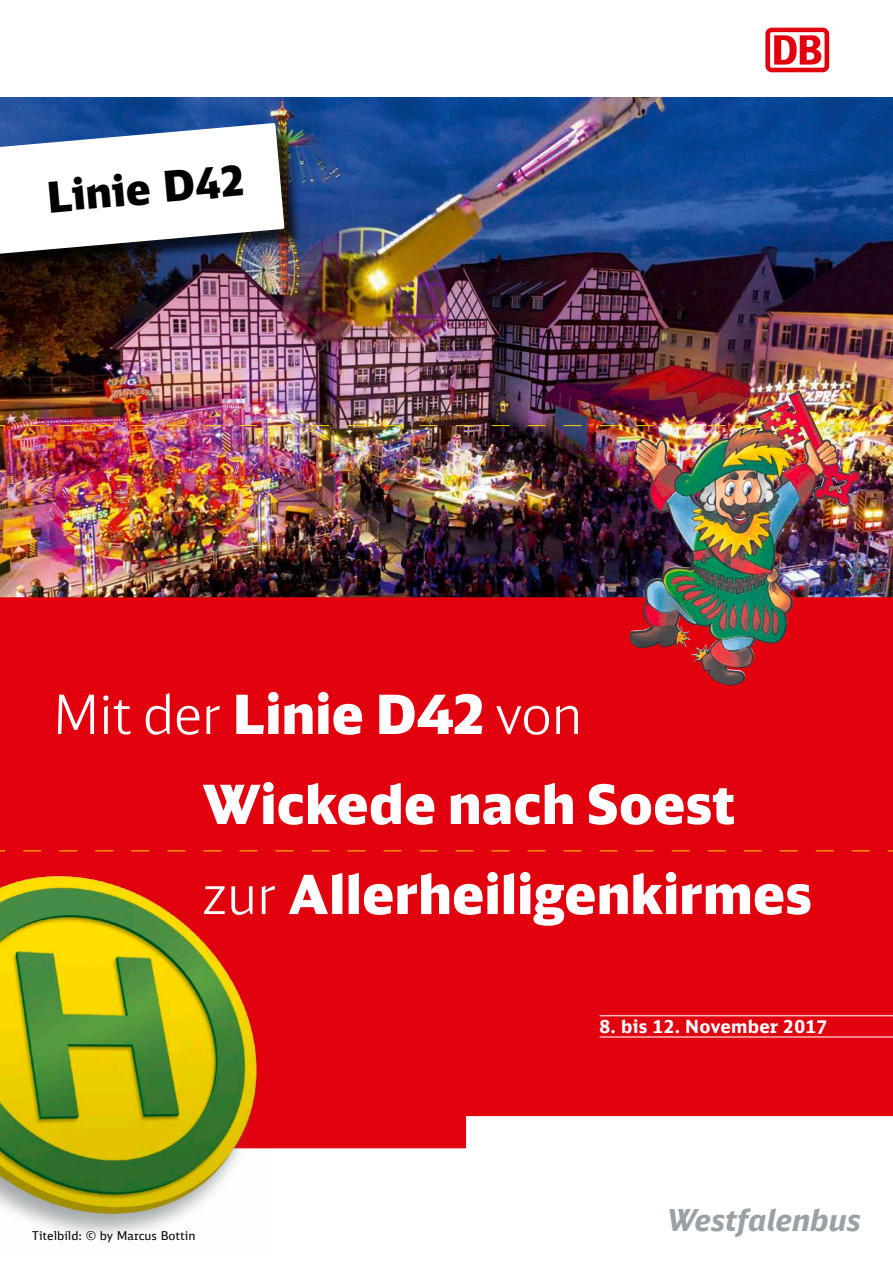
<style>
.page{position:relative;width:893px;height:1263px;background:#fff}
.page>*{position:absolute;margin:0;border:0;box-sizing:border-box;transform-origin:0 0}
.t1{font:300 54px/90px "DB Head";letter-spacing:.01em;color:#fff}
.t2{font:900 42px "DB Sans";color:#000}
.t3{font:italic 700 30px "DB Sans Alternate";color:#99a1a7}
.t4{font:700 18px "DB Sans";letter-spacing:.015em;color:#fff}
.t5{font:12px "DB Sans";color:#000}
.s1{font-style:inherit}
</style>
<div class="page">
<img style="left:0;top:98px;width:893px;height:499px">
<div style="left:0;top:597px;width:893px;height:551px;background:#e2000f"></div>
<img style="left:0;top:870px;width:272px;height:366px">
<hr style="left:600px;top:1015px;width:293px;height:1px;background:#fff">
<hr style="left:600px;top:1036px;width:293px;height:1px;background:#fff">
<img style="left:629px;top:395px;width:167px;height:256px">
<svg style="left:765px;top:28px;width:64px;height:44px"></svg>
<svg style="left:0;top:425px;width:893px;height:1px"></svg>
<svg style="left:0;top:850px;width:893px;height:1px"></svg>
<div style="left:0;top:125px;width:303px;height:148px;background:#000;opacity:.76"></div>
<svg style="left:0;top:123px;width:285px;height:132px"></svg>
<p class="t2" style="left:45px;top:170px;width:201px;rotate:-5deg">Linie D42</p>
<p class="t1" style="left:202px;top:668px;width:611px;text-indent:-149px"><span class="s1">Mit der</span> Linie D42 <span class="s1">von<br></span>Wickede nach Soest <span class="s1">zur</span> Allerheiligenkirmes</p>
<p class="t5" style="left:32px;top:1229px;width:165px">Titelbild: © by Marcus Bottin</p>
<p class="t4" style="left:600px;top:1015px;width:229px">8. bis 12. November 2017</p>
<p class="t3" style="left:667px;top:1201px;width:196px">Westfalenbus</p>
</div>
